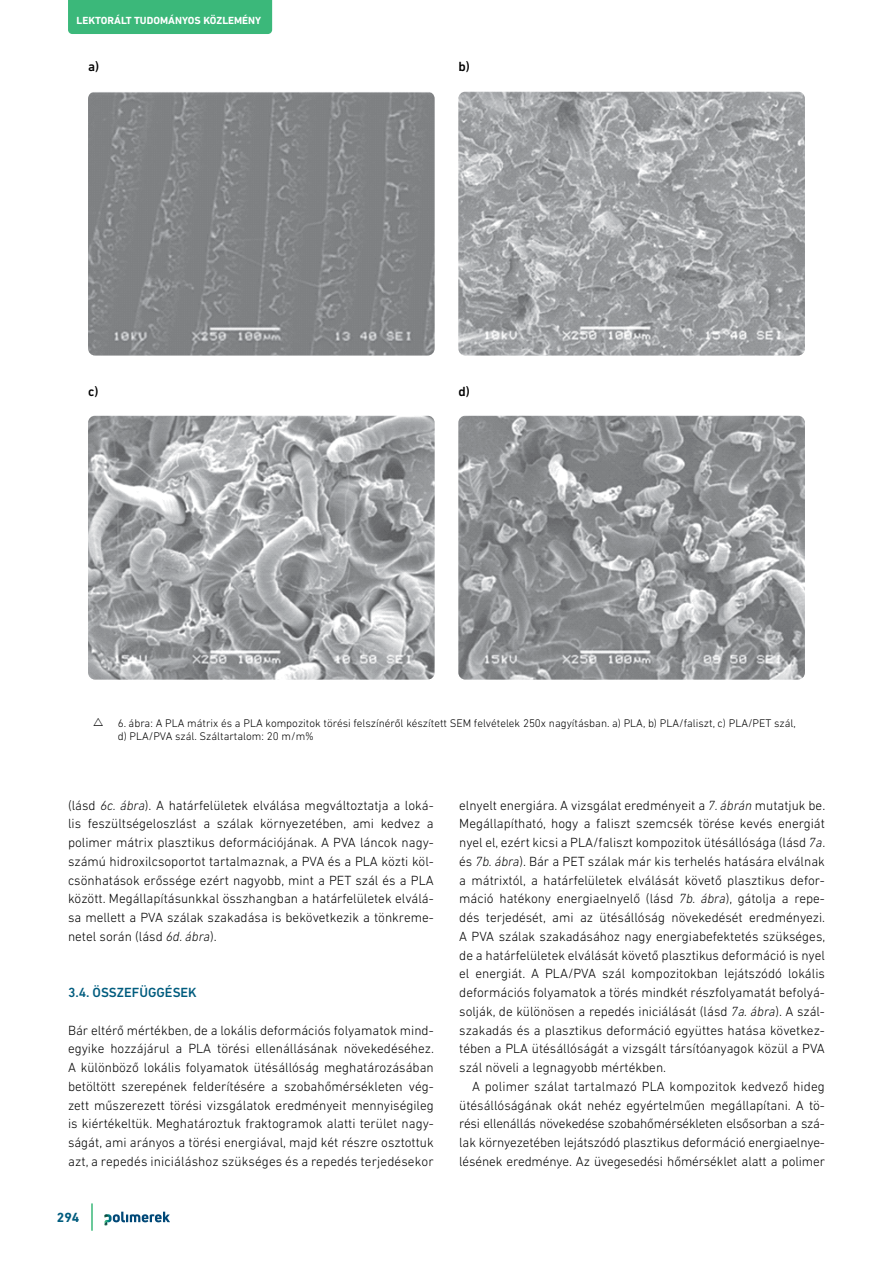
<style>
.page{position:relative;width:893px;height:1263px;background:#fff}
.page>*{position:absolute;margin:0;border:0;box-sizing:border-box;transform-origin:0 0}
.t1{font:300 13.5px/18.8px "DIN Next LT Pro";color:#000;text-align:justify}
.t2{font:500 13.5px "DIN Next LT Pro";color:#005c7e}
.t3{font:500 13.5px "DIN Next LT Pro";color:#000}
.t4{font:700 13.5px "DIN Next LT Pro";color:#005c7e}
.t5{font:300 11.25px/13.5px "DIN Next LT Pro";color:#000}
.t6{font:700 10.5px "DIN Next LT Pro";color:#fff}
.s1{font-style:italic}
</style>
<div class="page">
<hr style="left:91px;top:1203px;width:2px;height:28px;background:#3bb87a">
<svg style="left:105px;top:1211px;width:65px;height:14px"></svg>
<div style="left:68px;top:0;width:204px;height:34px;background:#3bb87a"></div>
<img style="left:88px;top:92px;width:347px;height:264px">
<img style="left:88px;top:416px;width:347px;height:264px">
<img style="left:458px;top:92px;width:347px;height:264px">
<img style="left:458px;top:416px;width:347px;height:264px">
<p class="t6" style="left:77px;top:14px;width:186px">LEKTORÁLT TUDOMÁNYOS KÖZLEMÉNY</p>
<p class="t3" style="left:88px;top:59px;width:13px">a)</p>
<p class="t3" style="left:88px;top:384px;width:12px">c)</p>
<p class="t3" style="left:458px;top:59px;width:13px">b)</p>
<p class="t3" style="left:458px;top:384px;width:13px">d)</p>
<p class="t5" style="left:118px;top:716px;width:680px">6. ábra: A PLA mátrix és a PLA kompozitok törési felszínéről készített SEM felvételek 250x nagyításban. a) PLA, b) PLA/faliszt, c) PLA/PET szál, d) PLA/PVA szál. Száltartalom: 20 m/m%</p>
<p class="t1" style="left:68px;top:795px;width:367px">(lásd <span class="s1">6c. ábra</span>). A határfelületek elválása megváltoztatja a loká&shy;lis feszültségeloszlást a szálak környezetében, ami kedvez a polimer mátrix plasztikus deformációjának. A PVA láncok nagy&shy;számú hidroxilcsoportot tartalmaznak, a PVA és a PLA közti köl&shy;csönhatások erőssége ezért nagyobb, mint a PET szál és a PLA között. Megállapításunkkal összhangban a határfelületek elválá&shy;sa mellett a PVA szálak szakadása is bekövetkezik a tönkreme&shy;netel során (lásd <span class="s1">6d. ábra</span>).</p>
<p class="t2" style="left:68px;top:985px;width:130px">3.4. ÖSSZEFÜGGÉSEK</p>
<p class="t1" style="left:68px;top:1020px;width:367px">Bár eltérő mértékben, de a lokális deformációs folyamatok mind&shy;egyike hozzájárul a PLA törési ellenállásának növekedéséhez.<br>A különböző lokális folyamatok ütésállóság meghatározásában betöltött szerepének felderítésére a szobahőmérsékleten vég&shy;zett műszerezett törési vizsgálatok eredményeit mennyiségileg is kiértékeltük. Meghatároztuk fraktogramok alatti terület nagy&shy;ságát, ami arányos a törési energiával, majd két részre osztottuk azt, a repedés iniciáláshoz szükséges és a repedés terjedésekor</p>
<p class="t4" style="left:57px;top:1210px;width:24px">294</p>
<p class="t1" style="left:459px;top:795px;width:368px">elnyelt energiára. A vizsgálat eredményeit a <span class="s1">7. ábrán</span> mutatjuk be.<br>Megállapítható, hogy a faliszt szemcsék törése kevés energiát nyel el, ezért kicsi a PLA/faliszt kompozitok ütésállósága (lásd <span class="s1">7a</span>. és <span class="s1">7b. ábra</span>). Bár a PET szálak már kis terhelés hatására elválnak a mátrixtól, a határfelületek elválását követő plasztikus defor&shy;máció hatékony energiaelnyelő (lásd <span class="s1">7b. ábra</span>), gátolja a repe&shy;dés terjedését, ami az ütésállóság növekedését eredményezi.<br>A PVA szálak szakadásához nagy energiabefektetés szükséges, de a határfelületek elválását követő plasztikus deformáció is nyel el energiát. A PLA/PVA szál kompozitokban lejátszódó lokális deformációs folyamatok a törés mindkét részfolyamatát befolyá&shy;solják, de különösen a repedés iniciálását (lásd <span class="s1">7a. ábra</span>). A szál&shy;szakadás és a plasztikus deformáció együttes hatása következ&shy;tében a PLA ütésállóságát a vizsgált társítóanyagok közül a PVA szál növeli a legnagyobb mértékben.</p>
<p class="t1" style="left:459px;top:1077px;width:367px;text-indent:13px">A polimer szálat tartalmazó PLA kompozitok kedvező hideg ütésállóságának okát nehéz egyértelműen megállapítani. A tö&shy;rési ellenállás növekedése szobahőmérsékleten elsősorban a szá&shy;lak környezetében lejátszódó plasztikus deformáció energiaelnye&shy;lésének eredménye. Az üvegesedési hőmérséklet alatt a polimer</p>
</div>
